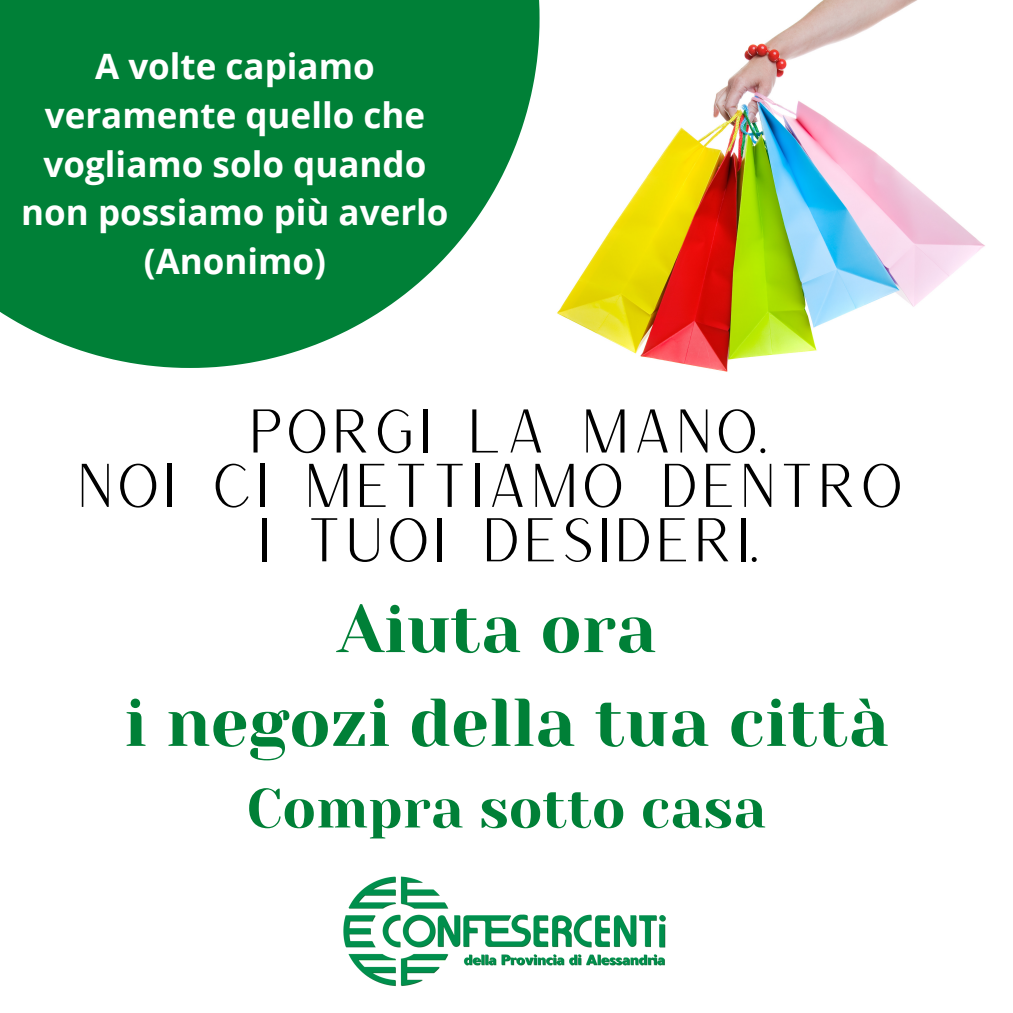
<style>
.page{position:relative;width:1013px;height:1013px;background:#fff}
.page>*{position:absolute;margin:0;border:0;box-sizing:border-box;transform-origin:0 0}
.t1{font:67.5px/93.8px "Yeseva One";color:#008037;text-align:center}
.t2{font:60px/54.4px "Versailles";letter-spacing:.01em;color:#000;text-align:center}
.t3{font:55px "Yeseva One";color:#008037}
.t4{font:700 35px/48.8px "Open Sans";color:#fff;text-align:center}
</style>
<div class="page">
<img style="left:539px;top:0;width:446px;height:372px">
<img style="left:343px;top:876px;width:323px;height:110px">
<svg style="left:0;top:0;width:539px;height:368px;background:#1f8f4f"></svg>
<p class="t4" style="left:21px;top:41px;width:429px">A volte capiamo veramente quello che vogliamo solo quando non possiamo più averlo (Anonimo)</p>
<h2 class="t2" style="left:76px;top:401px;width:830px">PORGI LA MANO.<br>NOI CI METTIAMO DENTRO<br>I TUOI DESIDERI.</h2>
<h1 class="t1" style="left:124px;top:582px;width:766px">Aiuta ora<br>i negozi della tua città</h1>
<h3 class="t3" style="left:247px;top:777px;width:521px">Compra sotto casa</h3>
</div>
